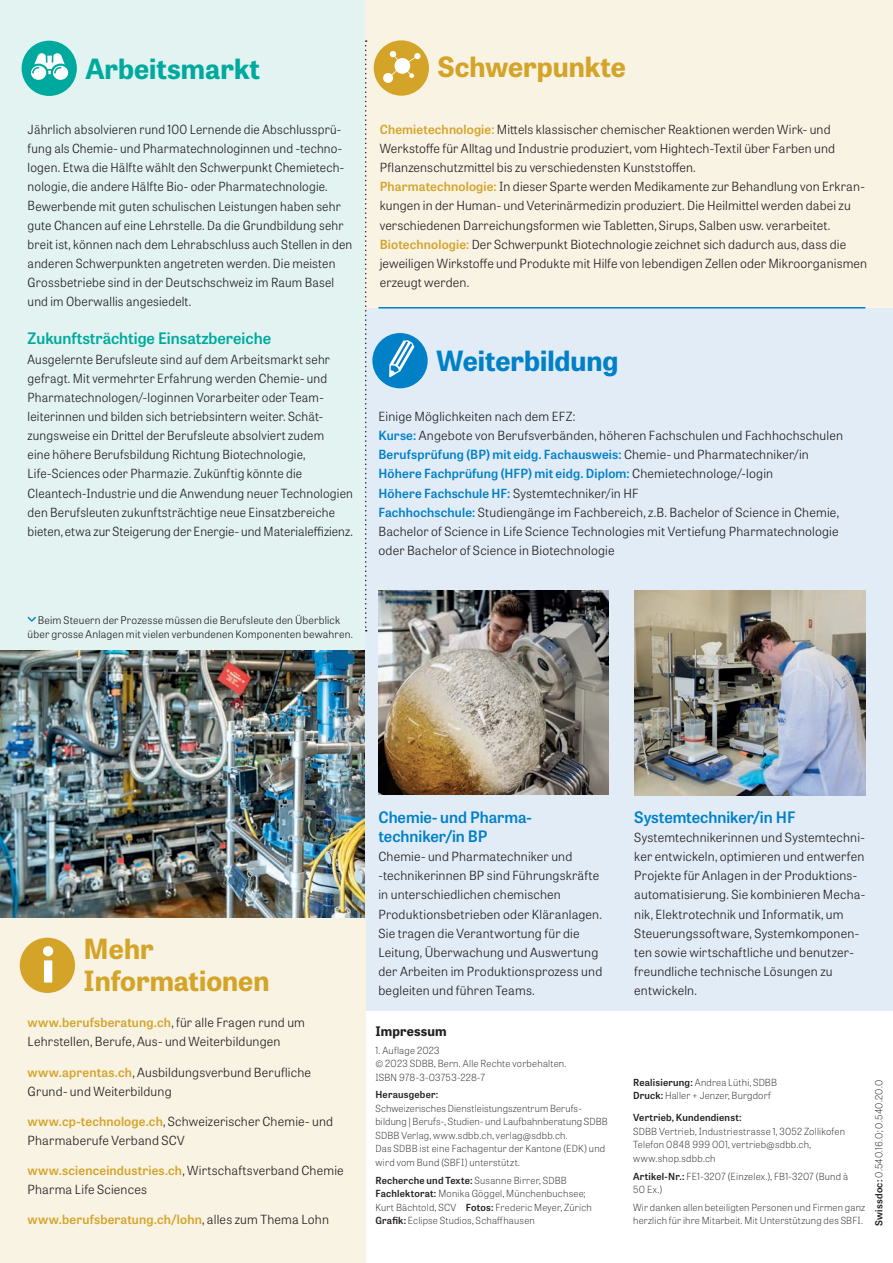
<style>
.page{position:relative;width:893px;height:1263px;background:#fff}
.page>*{position:absolute;margin:0;border:0;box-sizing:border-box;transform-origin:0 0}
.t1{font:700 27.75px/32px "Tablet Gothic";color:#d4a429}
.t2{font:700 27.75px "Tablet Gothic";color:#0080c7}
.t3{font:700 27.75px "Tablet Gothic";color:#00a99d}
.t4{font:600 15.75px/19.2px "Tablet Gothic";color:#0080c7}
.t5{font:600 15.75px "Tablet Gothic";color:#00a99d}
.t6{font:700 13.2px "Tablet Gothic";letter-spacing:.015em;color:#231f20}
.t7{font:300 12.6px/19.2px "Tablet Gothic";letter-spacing:.01em;color:#231f20}
.t8{font:600 12.6px "Tablet Gothic";letter-spacing:.015em;color:#d4a429}
.t9{font:300 10.5px/14.4px "Tablet Gothic";letter-spacing:.015em;color:#231f20;text-align:center}
.t10{font:100 9.75px/13.5px "Tablet Gothic";letter-spacing:.02em;color:#231f20}
.t11{font:600 9.75px "Tablet Gothic";letter-spacing:.02em;color:#231f20}
.s1{font-weight:600;color:#d4a429}
.s2{font-weight:600;color:#0080c7}
.s3{font-weight:300;color:#231f20}
.s4{font-weight:600}
</style>
<div class="page">
<div style="left:0;top:0;width:366px;height:906px;background:#e2f3f2"></div>
<div style="left:366px;top:306px;width:527px;height:705px;background:#e1ecf7"></div>
<div style="left:366px;top:0;width:527px;height:308px;background:#f9f3e4"></div>
<div style="left:0;top:918px;width:366px;height:345px;background:#f9f3e4"></div>
<div style="left:372px;top:333px;width:56px;height:55px;background:#0080c7;border-radius:50%"></div>
<svg style="left:389px;top:340px;width:25px;height:37px"></svg>
<div style="left:20px;top:938px;width:55px;height:55px;background:#d4a429;border-radius:50%"></div>
<div style="left:44px;top:960px;width:8px;height:22px;background:#fff"></div>
<div style="left:43px;top:946px;width:10px;height:10px;background:#fff;border-radius:50%"></div>
<div style="left:374px;top:40px;width:55px;height:56px;background:#d4a429;border-radius:50%"></div>
<div style="left:383px;top:73px;width:10px;height:10px;background:#fff;border-radius:50%"></div>
<div style="left:414px;top:53px;width:7px;height:6px;background:#fff;border-radius:50%"></div>
<svg style="left:389px;top:51px;width:29px;height:27px"></svg>
<div style="left:22px;top:41px;width:55px;height:55px;background:#00a99d;border-radius:50%"></div>
<svg style="left:31px;top:53px;width:37px;height:27px"></svg>
<svg style="left:365px;top:40px;width:2px;height:591px"></svg>
<img style="left:378px;top:590px;width:231px;height:204px">
<img style="left:634px;top:590px;width:231px;height:205px">
<hr style="left:378px;top:307px;width:487px;height:1px;background:#0080c7">
<img style="left:0;top:651px;width:365px;height:267px">
<svg style="left:28px;top:617px;width:8px;height:5px"></svg>
<h1 class="t3" style="left:85px;top:49px;width:176px">Arbeitsmarkt</h1>
<p class="t7" style="left:28px;top:119px;width:326px">Jährlich absolvieren rund 100 Lernende die Abschlussprü&shy;fung als Chemie- und Pharmatechnologinnen und -techno&shy;logen. Etwa die Hälfte wählt den Schwerpunkt Chemietech&shy;nologie, die andere Hälfte Bio- oder Pharmatechnologie.<br>Bewerbende mit guten schulischen Leistungen haben sehr gute Chancen auf eine Lehrstelle. Da die Grundbildung sehr breit ist, können nach dem Lehrabschluss auch Stellen in den anderen Schwerpunkten angetreten werden. Die meisten Grossbetriebe sind in der Deutschschweiz im Raum Basel und im Oberwallis angesiedelt.</p>
<p class="t5" style="left:28px;top:328px;width:245px">Zukunftsträchtige Einsatzbereiche</p>
<p class="t7" style="left:28px;top:349px;width:327px">Ausgelernte Berufsleute sind auf dem Arbeitsmarkt sehr gefragt. Mit vermehrter Erfahrung werden Chemie- und Pharmatechnologen/-loginnen Vorarbeiter oder Team&shy;leiterinnen und bilden sich betriebsintern weiter. Schät&shy;zungsweise ein Drittel der Berufsleute absolviert zudem<br>eine höhere Berufsbildung Richtung Biotechnologie, Life-Sciences oder Pharmazie. Zukünftig könnte die Cleantech-Industrie und die Anwendung neuer Technologien den Berufsleuten zukunftsträchtige neue Einsatzbereiche bieten, etwa zur Steigerung der Energie- und Materialeffizienz.</p>
<p class="t9" style="left:28px;top:612px;width:327px">Beim Steuern der Prozesse müssen die Berufsleute den Überblick über grosse Anlagen mit vielen verbundenen Komponenten bewahren.</p>
<h1 class="t1" style="left:437px;top:50px;width:190px">Schwerpunkte</h1>
<p class="t7" style="left:380px;top:119px;width:489px"><span class="s1">Chemietechnologie:</span> Mittels klassischer chemischer Reaktionen werden Wirk- und Werkstoffe für Alltag und Industrie produziert, vom Hightech-Textil über Farben und Pflanzenschutzmittel bis zu verschiedensten Kunststoffen.<br><span class="s1">Pharmatechnologie:</span> In dieser Sparte werden Medikamente zur Behandlung von Erkran&shy;kungen in der Human- und Veterinärmedizin produziert. Die Heilmittel werden dabei zu verschiedenen Darreichungsformen wie Tabletten, Sirups, Salben usw. verarbeitet.<br><span class="s1">Biotechnologie:</span> Der Schwerpunkt Biotechnologie zeichnet sich dadurch aus, dass die jeweiligen Wirkstoffe und Produkte mit Hilfe von lebendigen Zellen oder Mikroorganismen erzeugt werden.</p>
<h1 class="t2" style="left:436px;top:342px;width:184px">Weiterbildung</h1>
<p class="t7" style="left:378px;top:406px;width:466px">Einige Möglichkeiten nach dem EFZ:<br><span class="s2">Kurse:</span> Angebote von Berufsverbänden, höheren Fachschulen und Fachhochschulen <span class="s2">Berufsprüfung (BP) mit eidg. Fachausweis:</span> Chemie- und Pharmatechniker/in <span class="s2">Höhere Fachprüfung (HFP) mit eidg. Diplom:</span> Chemietechnologe/-login<br><span class="s2">Höhere Fachschule HF:</span> Systemtechniker/in HF<br><span class="s2">Fachhochschule:</span> Studiengänge im Fachbereich, z.B. Bachelor of Science in Chemie, Bachelor of Science in Life Science Technologies mit Vertiefung Pharmatechnologie oder Bachelor of Science in Biotechnologie</p>
<h1 class="t1" style="left:84px;top:932px;width:187px">Mehr<br>Informationen</h1>
<p class="t7" style="left:28px;top:1012px;width:279px"><span class="s1">www.berufsberatung.ch</span>, für alle Fragen rund um<br>Lehrstellen, Berufe, Aus- und Weiterbildungen</p>
<p class="t7" style="left:28px;top:1062px;width:285px"><span class="s1">www.aprentas.ch</span>, Ausbildungsverbund Berufliche<br>Grund- und Weiterbildung</p>
<p class="t7" style="left:28px;top:1111px;width:307px"><span class="s1">www.cp-technologe.ch</span>, Schweizerischer Chemie- und<br>Pharmaberufe Verband SCV</p>
<p class="t7" style="left:28px;top:1160px;width:318px"><span class="s1">www.scienceindustries.ch</span>, Wirtschaftsverband Chemie<br>Pharma Life Sciences</p>
<p class="t8" style="left:28px;top:1211px;width:303px">www.berufsberatung.ch/lohn<span class="s3">, alles zum Thema Lohn</span></p>
<p class="t4" style="left:378px;top:807px;width:155px">Chemie- und Pharma&shy;techniker/in BP</p>
<p class="t7" style="left:378px;top:846px;width:225px">Chemie- und Pharmatechniker und -technikerinnen BP sind Führungskräfte in unterschiedlichen chemischen Produktionsbetrieben oder Kläranlagen.<br>Sie tragen die Verantwortung für die Leitung, Überwachung und Auswertung der Arbeiten im Produktionsprozess und begleiten und führen Teams.</p>
<p class="t6" style="left:375px;top:1022px;width:73px">Impressum</p>
<p class="t10" style="left:375px;top:1043px;width:193px">1. Auflage 2023<br>© 2023 SDBB, Bern. Alle Rechte vorbehalten.<br>ISBN 978-3-03753-228-7</p>
<p class="t11" style="left:375px;top:1088px;width:64px">Herausgeber:</p>
<p class="t10" style="left:375px;top:1101px;width:234px">Schweizerisches Dienstleistungszentrum Berufs&shy;bildung | Berufs-, Studien- und Laufbahnberatung SDBB SDBB Verlag, www.sdbb.ch, verlag@sdbb.ch.<br>Das SDBB ist eine Fachagentur der Kantone (EDK) und wird vom Bund (SBFI) unterstützt.</p>
<p class="t10" style="left:375px;top:1173px;width:218px"><span class="s4">Recherche und Texte:</span> Susanne Birrer, SDBB <span class="s4">Fachlektorat:</span> Monika Göggel, Münchenbuchsee; Kurt Bächtold, SCV <span class="s4">Fotos:</span> Frederic Meyer, Zürich <span class="s4">Grafik:</span> Eclipse Studios, Schaffhausen</p>
<p class="t4" style="left:634px;top:807px;width:163px">Systemtechniker/in HF</p>
<p class="t7" style="left:634px;top:827px;width:233px">Systemtechnikerinnen und Systemtechni&shy;ker entwickeln, optimieren und entwerfen Projekte für Anlagen in der Produktions&shy;automatisierung. Sie kombinieren Mecha&shy;nik, Elektrotechnik und Informatik, um Steuerungssoftware, Systemkomponen&shy;ten sowie wirtschaftliche und benutzer&shy;freundliche technische Lösungen zu entwickeln.</p>
<p class="t10" style="left:633px;top:1075px;width:145px"><span class="s4">Realisierung:</span> Andrea Lüthi, SDBB<br><span class="s4">Druck:</span> Haller + Jenzer, Burgdorf</p>
<p class="t11" style="left:633px;top:1111px;width:110px">Vertrieb, Kundendienst:</p>
<p class="t10" style="left:633px;top:1124px;width:213px">SDBB Vertrieb, Industriestrasse 1, 3052 Zollikofen<br>Telefon 0848 999 001, vertrieb@sdbb.ch, www.shop.sdbb.ch</p>
<p class="t10" style="left:633px;top:1169px;width:217px"><span class="s4">Artikel-Nr.:</span> FE1-3207 (Einzelex.), FB1-3207 (Bund à<br>50 Ex.)</p>
<p class="t10" style="left:633px;top:1200px;width:234px">Wir danken allen beteiligten Personen und Firmen ganz herzlich für ihre Mitarbeit. Mit Unterstützung des SBFI.</p>
<p class="t10" style="left:872px;top:1226px;width:147px;rotate:-90deg"><span class="s4">Swissdoc:</span> 0.540.16.0; 0.540.20.0</p>
</div>
